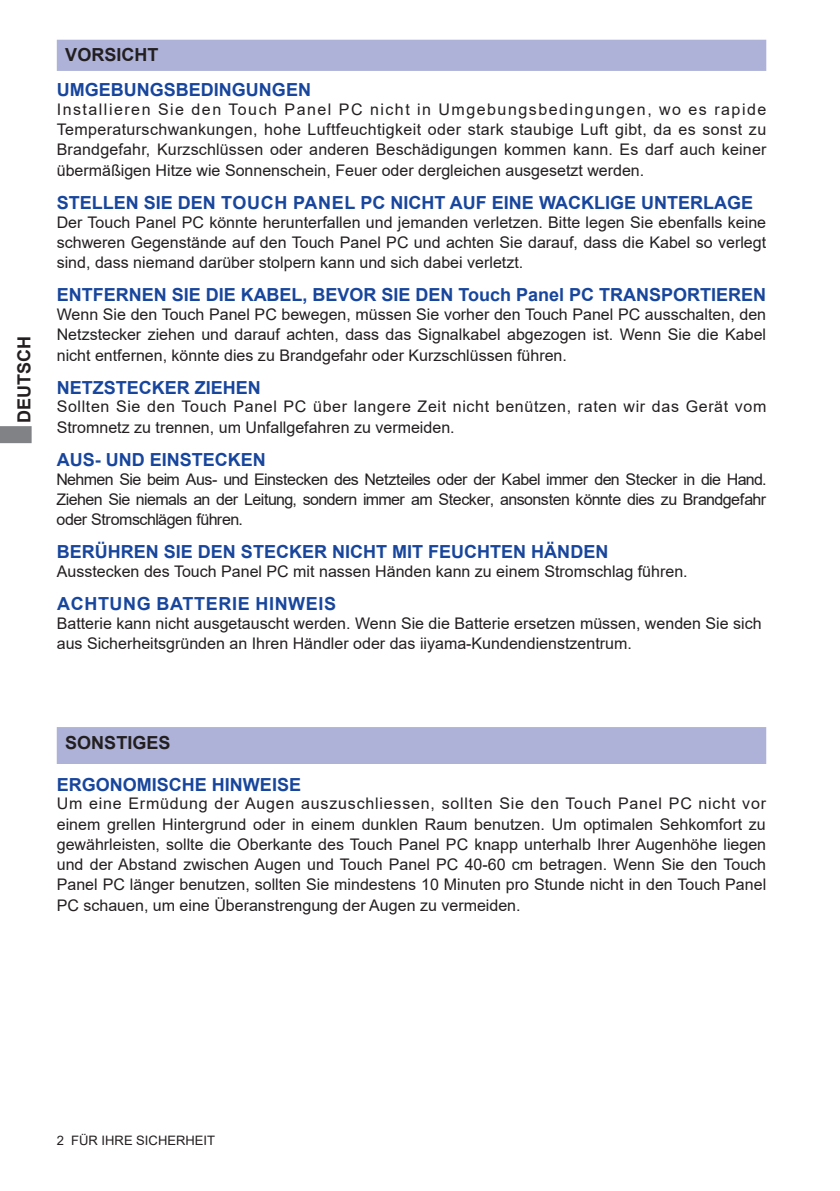
<style>
.page{position:relative;width:840px;height:1191px;background:#fff}
.page>*{position:absolute;margin:0;border:0;box-sizing:border-box;transform-origin:0 0}
.Title9BB{font:700 18px "Arial";color:#18469d}
.Title9B{font:700 18px "Arial";color:#231f20}
.Title9BB-2{font:700 18px "Arial";letter-spacing:.035em;color:#18469d}
.Body_text8R{font:16px/20.2px "Arial";color:#231f20;text-align:justify}
.Title9BB-3{font:16px/20.2px "Arial";letter-spacing:-.035em;color:#231f20;text-align:justify}
.Bodytext8R{font:16px/20.2px "Arial";color:#231f20}
.Body_text8R-2{font:16px/20.2px "Arial";letter-spacing:.04em;color:#231f20}
.t1{font:13px "Arial";color:#231f20}
</style>
<div class="page">
<svg style="left:0;top:426px;width:32px;height:17px"></svg>
<div style="left:57px;top:40px;width:708px;height:31px;background:#aeb2d8"></div>
<div style="left:57px;top:727px;width:708px;height:37px;background:#aeb2d8"></div>
<p class="Title9B" style="left:11px;top:422px;width:88px;rotate:-90deg">DEUTSCH</p>
<p class="Title9B" style="left:65px;top:42px;width:95px">VORSICHT</p>
<p class="Title9BB" style="left:57px;top:77px;width:255px">UMGEBUNGSBEDINGUNGEN</p>
<p class="Body_text8R" style="left:57px;top:99px;width:710px">Installieren Sie den Touch Panel PC nicht in Umgebungsbedingungen, wo es rapide Temperaturschwankungen, hohe Luftfeuchtigkeit oder stark staubige Luft gibt, da es sonst zu Brandgefahr, Kurzschlüssen oder anderen Beschädigungen kommen kann. Es darf auch keiner übermäßigen Hitze wie Sonnenschein, Feuer oder dergleichen ausgesetzt werden.</p>
<p class="Title9BB" style="left:57px;top:190px;width:697px">STELLEN SIE DEN TOUCH PANEL PC NICHT AUF EINE WACKLIGE UNTERLAGE</p>
<p class="Body_text8R" style="left:57px;top:212px;width:710px">Der Touch Panel PC könnte herunterfallen und jemanden verletzen. Bitte legen Sie ebenfalls keine schweren Gegenstände auf den Touch Panel PC und achten Sie darauf, dass die Kabel so verlegt sind, dass niemand darüber stolpern kann und sich dabei verletzt.</p>
<p class="Title9BB" style="left:57px;top:282px;width:710px">ENTFERNEN SIE DIE KABEL, BEVOR SIE DEN Touch Panel PC TRANSPORTIEREN</p>
<p class="Body_text8R" style="left:57px;top:304px;width:710px">Wenn Sie den Touch Panel PC bewegen, müssen Sie vorher den Touch Panel PC ausschalten, den Netzstecker ziehen und darauf achten, dass das Signalkabel abgezogen ist. Wenn Sie die Kabel nicht entfernen, könnte dies zu Brandgefahr oder Kurzschlüssen führen.</p>
<p class="Title9BB" style="left:57px;top:375px;width:206px">NETZSTECKER ZIEHEN</p>
<p class="Body_text8R-2" style="left:57px;top:396px;width:710px">Sollten Sie den Touch Panel PC über langere Zeit nicht benützen, raten wir das Gerät vom<br>Stromnetz zu trennen, um Unfallgefahren zu vermeiden.</p>
<p class="Title9BB" style="left:57px;top:447px;width:210px">AUS- UND EINSTECKEN</p>
<p class="Title9BB-3" style="left:56px;top:469px;width:711px">Nehmen Sie beim Aus- und Einstecken des Netzteiles oder der Kabel immer den Stecker in die Hand.<br>Ziehen Sie niemals an der Leitung, sondern immer am Stecker, ansonsten könnte dies zu Brandgefahr oder Stromschlägen führen.</p>
<p class="Title9BB" style="left:57px;top:539px;width:552px">BERÜHREN SIE DEN STECKER NICHT MIT FEUCHTEN HÄNDEN</p>
<p class="Body_text8R" style="left:57px;top:561px;width:632px">Ausstecken des Touch Panel PC mit nassen Händen kann zu einem Stromschlag führen.</p>
<p class="Title9BB-2" style="left:57px;top:591px;width:280px">ACHTUNG BATTERIE HINWEIS</p>
<p class="Bodytext8R" style="left:57px;top:613px;width:706px">Batterie kann nicht ausgetauscht werden. Wenn Sie die Batterie ersetzen müssen, wenden Sie sich aus Sicherheitsgründen an Ihren Händler oder das iiyama-Kundendienstzentrum.</p>
<p class="Title9B" style="left:65px;top:730px;width:107px">SONSTIGES</p>
<p class="Title9BB" style="left:57px;top:771px;width:246px">ERGONOMISCHE HINWEISE</p>
<p class="Body_text8R" style="left:57px;top:793px;width:710px">Um eine Ermüdung der Augen auszuschliessen, sollten Sie den Touch Panel PC nicht vor einem grellen Hintergrund oder in einem dunklen Raum benutzen. Um optimalen Sehkomfort zu gewährleisten, sollte die Oberkante des Touch Panel PC knapp unterhalb Ihrer Augenhöhe liegen und der Abstand zwischen Augen und Touch Panel PC 40-60 cm betragen. Wenn Sie den Touch Panel PC länger benutzen, sollten Sie mindestens 10 Minuten pro Stunde nicht in den Touch Panel PC schauen, um eine Überanstrengung der Augen zu vermeiden.</p>
<p class="t1" style="left:57px;top:1131px;width:160px">2 FÜR IHRE SICHERHEIT</p>
</div>
